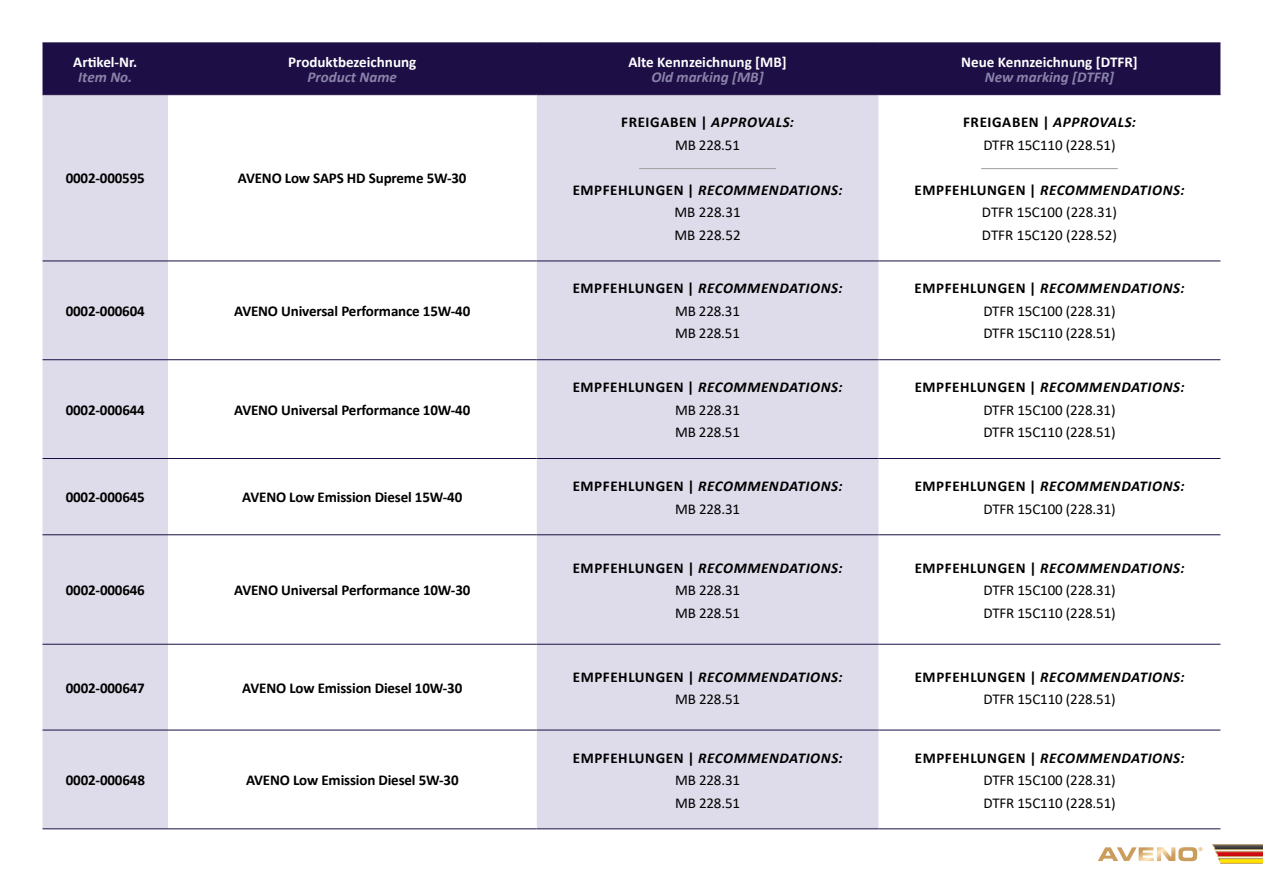
<style>
.page{position:relative;width:1263px;height:893px;background:#fff}
.page>*{position:absolute;margin:0;border:0;box-sizing:border-box;transform-origin:0 0}
.t1{font:15px/22.5px "Calibri";letter-spacing:-.01em;color:#000;text-align:center}
.t2{font:italic 700 15px/22.5px "Calibri";letter-spacing:.04em;color:#000;text-align:center}
.t3{font:700 15px "Calibri";letter-spacing:-.01em;color:#000}
.t4{font:700 15px "Calibri";color:#fff}
.t5{font:italic 700 15px "Calibri";color:#8a83a9}
.t6{font:700 15px/22.5px "Calibri";letter-spacing:.04em;color:#000;text-align:center}
.s1{font-style:italic}
.s2{font-weight:400}
.s3{font-style:normal}
.s4{font-weight:400;font-style:normal}
.s5{font-weight:700}
.s6{font-weight:700;font-style:italic}
</style>
<div class="page">
<div style="left:43px;top:44px;width:1177px;height:50px;background:#1d0e46"></div>
<div style="left:43px;top:95px;width:835px;height:733px;background:#dedcea"></div>
<svg style="left:168px;top:95px;width:368px;height:733px"></svg>
<hr style="left:43px;top:43px;width:125px;height:1px;background:#1d0e46">
<hr style="left:168px;top:43px;width:368px;height:1px;background:#1d0e46">
<hr style="left:536px;top:43px;width:342px;height:1px;background:#1d0e46">
<hr style="left:878px;top:43px;width:342px;height:1px;background:#1d0e46">
<hr style="left:43px;top:94px;width:125px;height:1px;background:#1d0e46">
<hr style="left:43px;top:261px;width:125px;height:1px;background:#1d0e46">
<hr style="left:43px;top:359px;width:125px;height:1px;background:#1d0e46">
<hr style="left:43px;top:458px;width:125px;height:1px;background:#1d0e46">
<hr style="left:43px;top:534px;width:125px;height:1px;background:#1d0e46">
<hr style="left:43px;top:644px;width:125px;height:1px;background:#1d0e46">
<hr style="left:43px;top:730px;width:125px;height:1px;background:#1d0e46">
<hr style="left:43px;top:828px;width:125px;height:1px;background:#1d0e46">
<hr style="left:168px;top:94px;width:368px;height:1px;background:#1d0e46">
<hr style="left:168px;top:261px;width:368px;height:1px;background:#1d0e46">
<hr style="left:168px;top:359px;width:368px;height:1px;background:#1d0e46">
<hr style="left:168px;top:458px;width:368px;height:1px;background:#1d0e46">
<hr style="left:168px;top:534px;width:368px;height:1px;background:#1d0e46">
<hr style="left:168px;top:644px;width:368px;height:1px;background:#1d0e46">
<hr style="left:168px;top:730px;width:368px;height:1px;background:#1d0e46">
<hr style="left:168px;top:828px;width:368px;height:1px;background:#1d0e46">
<hr style="left:536px;top:94px;width:342px;height:1px;background:#1d0e46">
<hr style="left:536px;top:261px;width:342px;height:1px;background:#1d0e46">
<hr style="left:536px;top:359px;width:342px;height:1px;background:#1d0e46">
<hr style="left:536px;top:458px;width:342px;height:1px;background:#1d0e46">
<hr style="left:536px;top:534px;width:342px;height:1px;background:#1d0e46">
<hr style="left:536px;top:644px;width:342px;height:1px;background:#1d0e46">
<hr style="left:536px;top:730px;width:342px;height:1px;background:#1d0e46">
<hr style="left:536px;top:828px;width:342px;height:1px;background:#1d0e46">
<hr style="left:878px;top:94px;width:342px;height:1px;background:#1d0e46">
<hr style="left:878px;top:261px;width:342px;height:1px;background:#1d0e46">
<hr style="left:878px;top:359px;width:342px;height:1px;background:#1d0e46">
<hr style="left:878px;top:458px;width:342px;height:1px;background:#1d0e46">
<hr style="left:878px;top:534px;width:342px;height:1px;background:#1d0e46">
<hr style="left:878px;top:644px;width:342px;height:1px;background:#1d0e46">
<hr style="left:878px;top:730px;width:342px;height:1px;background:#1d0e46">
<hr style="left:878px;top:828px;width:342px;height:1px;background:#1d0e46">
<hr style="left:639px;top:168px;width:136px;height:1px;background:#9d9d9c">
<hr style="left:981px;top:168px;width:136px;height:1px;background:#9d9d9c">
<svg style="left:1212px;top:844px;width:51px;height:20px"></svg>
<svg style="left:1098px;top:847px;width:104px;height:14px"></svg>
<p class="t4" style="left:73px;top:51px;width:66px">Artikel-Nr.</p>
<p class="t5" style="left:78px;top:66px;width:55px">Item No.</p>
<p class="t4" style="left:288px;top:51px;width:130px">Produktbezeichnung</p>
<p class="t5" style="left:308px;top:66px;width:91px">Product Name</p>
<p class="t3" style="left:66px;top:168px;width:81px">0002-000595</p>
<p class="t3" style="left:238px;top:168px;width:230px">AVENO Low SAPS HD Supreme 5W-30</p>
<p class="t3" style="left:66px;top:300px;width:81px">0002-000604</p>
<p class="t3" style="left:234px;top:300px;width:238px">AVENO Universal Performance 15W-40</p>
<p class="t3" style="left:66px;top:399px;width:81px">0002-000644</p>
<p class="t3" style="left:234px;top:399px;width:238px">AVENO Universal Performance 10W-40</p>
<p class="t4" style="left:628px;top:51px;width:160px">Alte Kennzeichnung [MB]</p>
<p class="t5" style="left:651px;top:66px;width:114px">Old marking [MB]</p>
<p class="t6" style="left:621px;top:111px;width:174px">FREIGABEN | <span class="s1">APPROVALS:<br></span><span class="s2">MB 228.51</span></p>
<p class="t2" style="left:573px;top:178px;width:271px"><span class="s3">EMPFEHLUNGEN |</span> RECOMMENDATIONS:<br><span class="s4">MB 228.31<br>MB 228.52</span></p>
<p class="t4" style="left:961px;top:51px;width:178px">Neue Kennzeichnung [DTFR]</p>
<p class="t5" style="left:985px;top:66px;width:131px">New marking [DTFR]</p>
<p class="t1" style="left:963px;top:111px;width:174px"><span class="s5">FREIGABEN |</span> <span class="s6">APPROVALS:<br></span>DTFR 15C110 (228.51)</p>
<p class="t1" style="left:915px;top:178px;width:271px"><span class="s5">EMPFEHLUNGEN |</span> <span class="s6">RECOMMENDATIONS:<br></span>DTFR 15C100 (228.31)<br>DTFR 15C120 (228.52)</p>
<p class="t2" style="left:573px;top:277px;width:271px"><span class="s3">EMPFEHLUNGEN |</span> RECOMMENDATIONS:<br><span class="s4">MB 228.31<br>MB 228.51</span></p>
<p class="t1" style="left:915px;top:277px;width:271px"><span class="s5">EMPFEHLUNGEN |</span> <span class="s6">RECOMMENDATIONS:<br></span>DTFR 15C100 (228.31)<br>DTFR 15C110 (228.51)</p>
<p class="t2" style="left:573px;top:375px;width:271px"><span class="s3">EMPFEHLUNGEN |</span> RECOMMENDATIONS:<br><span class="s4">MB 228.31<br>MB 228.51</span></p>
<p class="t1" style="left:915px;top:376px;width:271px"><span class="s5">EMPFEHLUNGEN |</span> <span class="s6">RECOMMENDATIONS:<br></span>DTFR 15C100 (228.31)<br>DTFR 15C110 (228.51)</p>
<p class="t3" style="left:66px;top:487px;width:81px">0002-000645</p>
<p class="t3" style="left:242px;top:487px;width:222px">AVENO Low Emission Diesel 15W-40</p>
<p class="t2" style="left:573px;top:474px;width:271px"><span class="s3">EMPFEHLUNGEN |</span> RECOMMENDATIONS:<br><span class="s4">MB 228.31</span></p>
<p class="t1" style="left:915px;top:474px;width:271px"><span class="s5">EMPFEHLUNGEN |</span> <span class="s6">RECOMMENDATIONS:<br></span>DTFR 15C100 (228.31)</p>
<p class="t3" style="left:66px;top:580px;width:81px">0002-000646</p>
<p class="t3" style="left:234px;top:580px;width:238px">AVENO Universal Performance 10W-30</p>
<p class="t2" style="left:573px;top:556px;width:271px"><span class="s3">EMPFEHLUNGEN |</span> RECOMMENDATIONS:<br><span class="s4">MB 228.31<br>MB 228.51</span></p>
<p class="t1" style="left:915px;top:556px;width:271px"><span class="s5">EMPFEHLUNGEN |</span> <span class="s6">RECOMMENDATIONS:<br></span>DTFR 15C100 (228.31)<br>DTFR 15C110 (228.51)</p>
<p class="t3" style="left:66px;top:677px;width:81px">0002-000647</p>
<p class="t3" style="left:242px;top:677px;width:222px">AVENO Low Emission Diesel 10W-30</p>
<p class="t2" style="left:573px;top:665px;width:271px"><span class="s3">EMPFEHLUNGEN |</span> RECOMMENDATIONS:<br><span class="s4">MB 228.51</span></p>
<p class="t1" style="left:915px;top:665px;width:271px"><span class="s5">EMPFEHLUNGEN |</span> <span class="s6">RECOMMENDATIONS:<br></span>DTFR 15C110 (228.51)</p>
<p class="t3" style="left:66px;top:769px;width:81px">0002-000648</p>
<p class="t3" style="left:246px;top:769px;width:214px">AVENO Low Emission Diesel 5W-30</p>
<p class="t2" style="left:573px;top:746px;width:271px"><span class="s3">EMPFEHLUNGEN |</span> RECOMMENDATIONS:<br><span class="s4">MB 228.31<br>MB 228.51</span></p>
<p class="t1" style="left:915px;top:746px;width:271px"><span class="s5">EMPFEHLUNGEN |</span> <span class="s6">RECOMMENDATIONS:<br></span>DTFR 15C100 (228.31)<br>DTFR 15C110 (228.51)</p>
</div>
